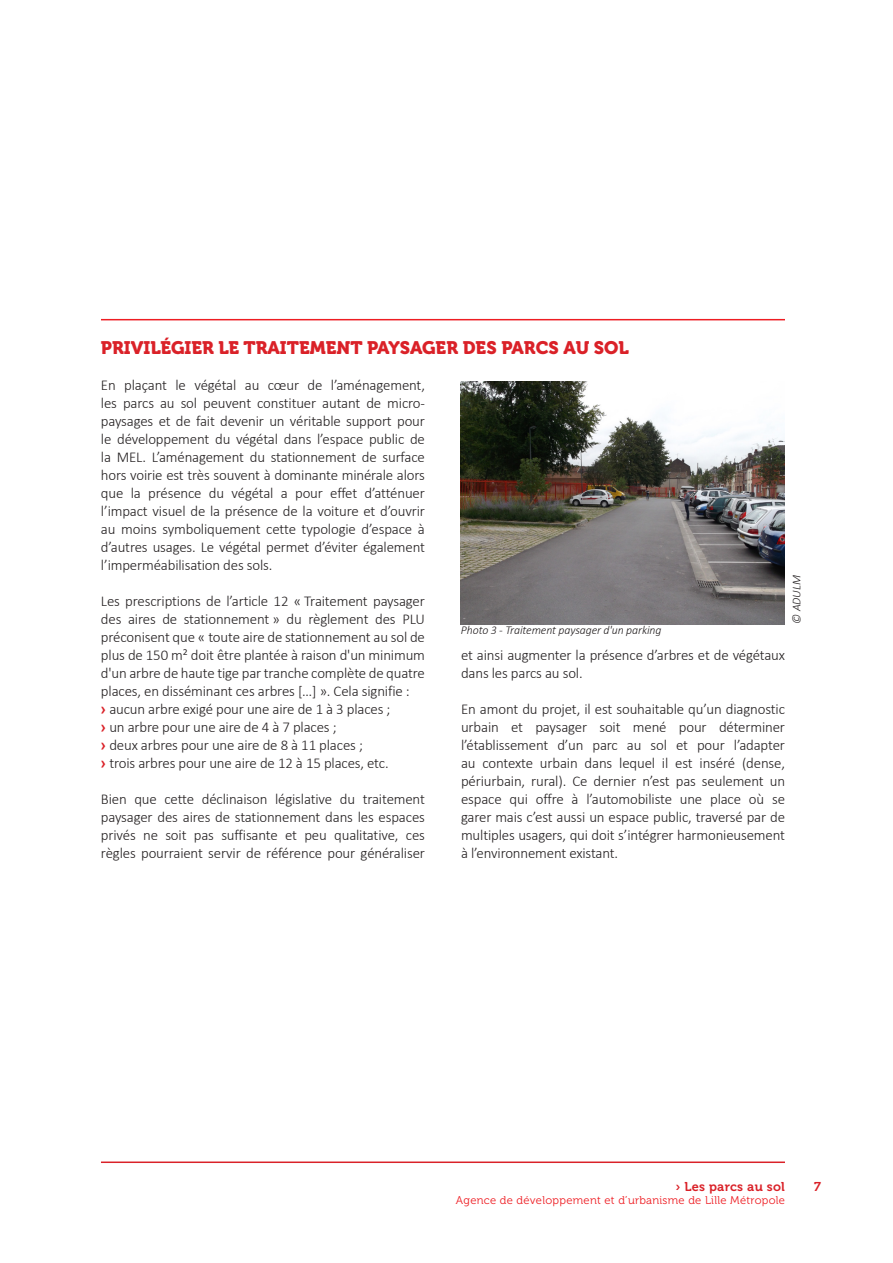
<style>
.page{position:relative;width:893px;height:1263px;background:#fff}
.page>*{position:absolute;margin:0;border:0;box-sizing:border-box;transform-origin:0 0}
.Titre2_ADU{font:18px "Museo 900";color:#da2128}
.Titre2_ADU-2{font:300 15px/18px "Calibri";letter-spacing:-.01em;color:#231f20;text-align:justify}
.t1{font:12.75px "Museo 700";letter-spacing:.025em;color:#da2128}
.Texte_ADU{font:italic 300 12px "Calibri";letter-spacing:-.01em;color:#231f20}
.t2{font:11.25px "Museo 300";letter-spacing:.025em;color:#ee1d23}
.s1{font-family:"Arial";font-weight:700;color:#da2128}
</style>
<div class="page">
<hr style="left:101px;top:1161px;width:684px;height:2px;background:#da2128">
<img style="left:461px;top:382px;width:324px;height:243px">
<hr style="left:101px;top:319px;width:684px;height:1px;background:#ee1d23">
<p class="Titre2_ADU" style="left:101px;top:337px;width:530px">PRIVILÉGIER LE TRAITEMENT PAYSAGER DES PARCS AU SOL</p>
<p class="Titre2_ADU-2" style="left:101px;top:376px;width:325px">En plaçant le végétal au cœur de l’aménagement, les parcs au sol peuvent constituer autant de micro&shy;paysages et de fait devenir un véritable support pour le développement du végétal dans l’espace public de la MEL. L’aménagement du stationnement de surface hors voirie est très souvent à dominante minérale alors que la présence du végétal a pour effet d’atténuer l’impact visuel de la présence de la voiture et d’ouvrir au moins symboliquement cette typologie d’espace à d’autres usages. Le végétal permet d’éviter également l’imperméabilisation des sols.</p>
<p class="Titre2_ADU-2" style="left:101px;top:592px;width:325px">Les prescriptions de l’article 12 « Traitement paysager des aires de stationnement » du règlement des PLU préconisent que « toute aire de stationnement au sol de plus de 150 m² doit être plantée à raison d'un minimum d'un arbre de haute tige par tranche complète de quatre places, en disséminant ces arbres […] ». Cela signifie :</p>
<p class="Titre2_ADU-2" style="left:101px;top:700px;width:291px"><span class="s1">›</span> aucun arbre exigé pour une aire de 1 à 3 places ;</p>
<p class="Titre2_ADU-2" style="left:101px;top:718px;width:237px"><span class="s1">›</span> un arbre pour une aire de 4 à 7 places ;</p>
<p class="Titre2_ADU-2" style="left:101px;top:736px;width:263px"><span class="s1">›</span> deux arbres pour une aire de 8 à 11 places ;</p>
<p class="Titre2_ADU-2" style="left:101px;top:754px;width:289px"><span class="s1">›</span> trois arbres pour une aire de 12 à 15 places, etc.</p>
<p class="Titre2_ADU-2" style="left:101px;top:790px;width:325px">Bien que cette déclinaison législative du traitement paysager des aires de stationnement dans les espaces privés ne soit pas suffisante et peu qualitative, ces règles pourraient servir de référence pour généraliser</p>
<p class="Texte_ADU" style="left:789px;top:624px;width:50px;rotate:-90deg">© ADULM</p>
<p class="Texte_ADU" style="left:461px;top:622px;width:202px">Photo 3 - Traitement paysager d'un parking</p>
<p class="Titre2_ADU-2" style="left:461px;top:646px;width:325px">et ainsi augmenter la présence d’arbres et de végétaux dans les parcs au sol.</p>
<p class="Titre2_ADU-2" style="left:461px;top:700px;width:325px">En amont du projet, il est souhaitable qu’un diagnostic urbain et paysager soit mené pour déterminer l’établissement d’un parc au sol et pour l’adapter au contexte urbain dans lequel il est inséré (dense, périurbain, rural). Ce dernier n’est pas seulement un espace qui offre à l’automobiliste une place où se garer mais c’est aussi un espace public, traversé par de multiples usagers, qui doit s’intégrer harmonieusement à l’environnement existant.</p>
<p class="t1" style="left:675px;top:1179px;width:111px">› Les parcs au sol</p>
<p class="t2" style="left:456px;top:1194px;width:331px">Agence de développement et d’urbanisme de Lille Métropole</p>
<p class="t1" style="left:814px;top:1179px;width:8px">7</p>
</div>
